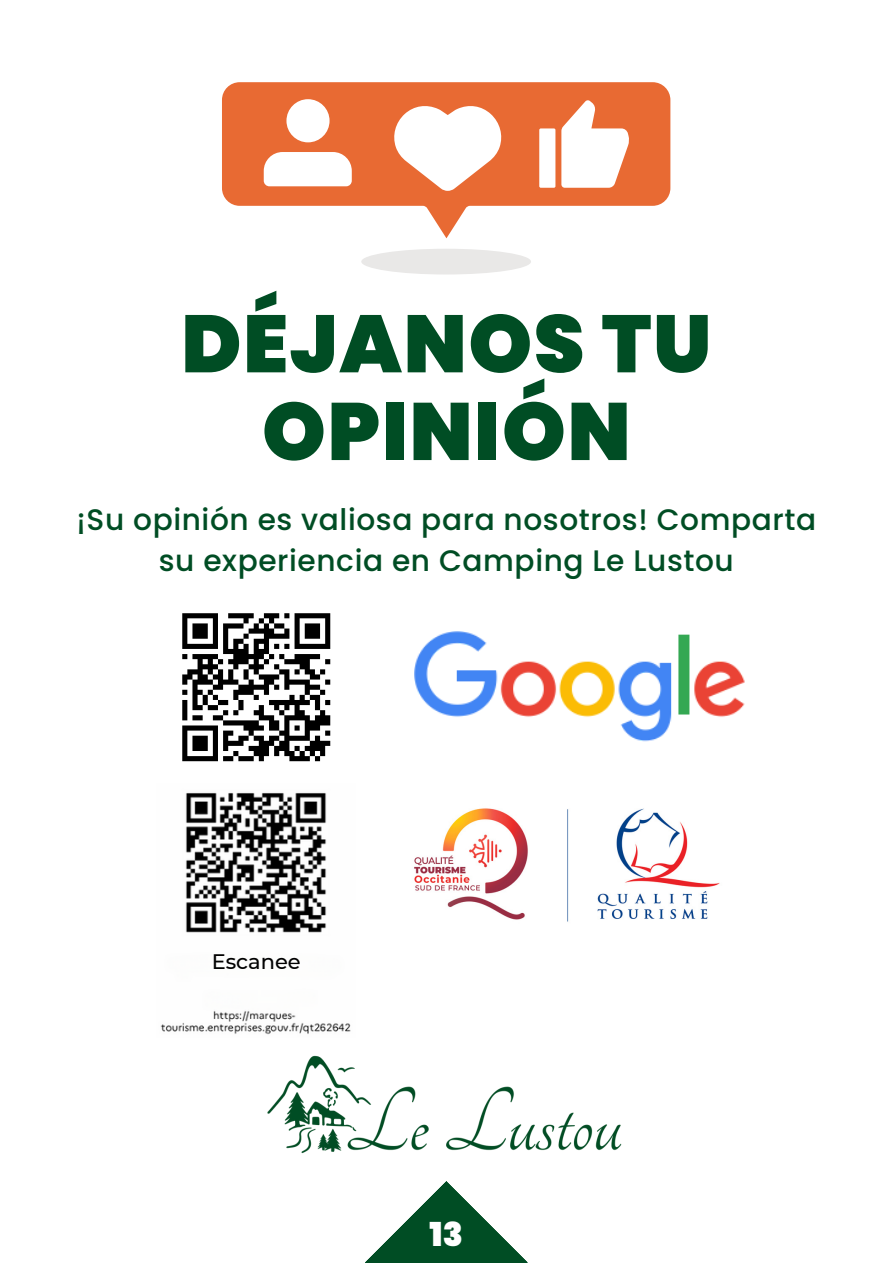
<style>
.page{position:relative;width:893px;height:1264px;background:#fff}
.page>*{position:absolute;margin:0;border:0;box-sizing:border-box;transform-origin:0 0}
.t1{font:900 81px/87.8px "Poppins";letter-spacing:.02em;color:#004d24;text-align:center}
.t2{font:900 33px "Poppins";color:#fff}
.t3{font:500 29.55px/40.5px "Poppins";letter-spacing:.02em;color:#004d24;text-align:center}
.t4{font:500 21px "Montserrat";color:#020202}
</style>
<div class="page">
<img style="left:267px;top:1055px;width:355px;height:98px">
<svg style="left:222px;top:82px;width:448px;height:156px;fill:#e86a33"></svg>
<svg style="left:392px;top:104px;width:116px;height:92px"></svg>
<svg style="left:264px;top:99px;width:92px;height:93px"></svg>
<svg style="left:539px;top:100px;width:95px;height:93px"></svg>
<div style="left:361px;top:249px;width:170px;height:25px;background:#e9e8e7;border-radius:50%"></div>
<svg style="left:182px;top:613px;width:149px;height:149px"></svg>
<img style="left:414px;top:631px;width:331px;height:111px">
<img style="left:160px;top:792px;width:191px;height:243px">
<img style="left:414px;top:808px;width:306px;height:114px">
<svg style="left:365px;top:1181px;width:162px;height:81px"></svg>
<p class="t1" style="left:181px;top:300px;width:531px">DÉJANOS TU<br>OPINIÓN</p>
<p class="t3" style="left:76px;top:499px;width:741px">¡Su opinión es valiosa para nosotros! Comparta su experiencia en Camping Le Lustou</p>
<p class="t4" style="left:212px;top:949px;width:91px">Escanee</p>
<p class="t2" style="left:429px;top:1211px;width:35px">13</p>
</div>
